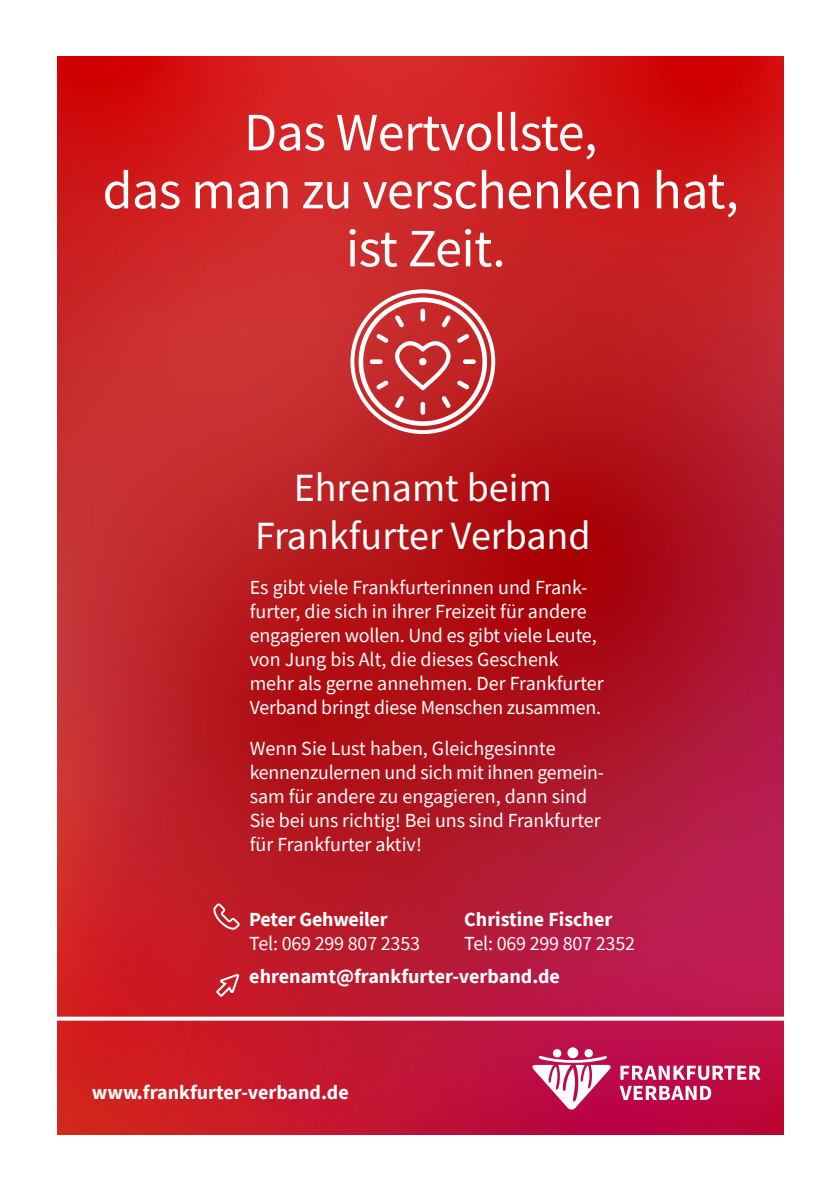
<style>
.page{position:relative;width:840px;height:1191px;background:#fff}
.page>*{position:absolute;margin:0;border:0;box-sizing:border-box;transform-origin:0 0}
.t1{font:54px/58px "Source Sans Pro";letter-spacing:-.01em;color:#fff;text-align:center}
.t2{font:40px/48px "Source Sans Pro";color:#fff;text-align:center}
.t3{font:20px/24px "Source Sans Pro";letter-spacing:-.005em;color:#fff}
.t4{font:700 20px "Source Sans Pro";color:#fff}
</style>
<div class="page">
<img style="left:57px;top:57px;width:726px;height:1077px">
<svg style="left:57px;top:1016px;width:727px;height:4px"></svg>
<svg style="left:619px;top:1065px;width:141px;height:35px"></svg>
<svg style="left:532px;top:1047px;width:78px;height:62px"></svg>
<svg style="left:358px;top:297px;width:129px;height:129px"></svg>
<div style="left:350px;top:289px;width:145px;height:145px;border:4px solid #fff;border-radius:50%"></div>
<div style="left:419px;top:358px;width:7px;height:7px;background:#fff;border-radius:50%"></div>
<svg style="left:215px;top:972px;width:25px;height:26px"></svg>
<svg style="left:213px;top:903px;width:26px;height:26px"></svg>
<h1 class="t1" style="left:102px;top:103px;width:637px">Das Wertvollste,<br>das man zu verschenken hat, ist Zeit.</h1>
<h2 class="t2" style="left:255px;top:463px;width:337px">Ehrenamt beim<br>Frankfurter Verband</h2>
<p class="t3" style="left:249px;top:575px;width:355px">Es gibt viele Frankfurterinnen und Frank&shy;furter, die sich in ihrer Freizeit für andere engagieren wollen. Und es gibt viele Leute, von Jung bis Alt, die dieses Geschenk mehr als gerne annehmen. Der Frankfurter Verband bringt diese Menschen zusammen.</p>
<p class="t3" style="left:249px;top:736px;width:355px">Wenn Sie Lust haben, Gleichgesinnte kennenzulernen und sich mit ihnen gemein&shy;sam für andere zu engagieren, dann sind Sie bei uns richtig! Bei uns sind Frankfurter für Frankfurter aktiv!</p>
<p class="t4" style="left:249px;top:905px;width:140px">Peter Gehweiler</p>
<p class="t3" style="left:249px;top:930px;width:172px">Tel: 069 299 807 2353</p>
<p class="t4" style="left:464px;top:905px;width:149px">Christine Fischer</p>
<p class="t3" style="left:464px;top:930px;width:172px">Tel: 069 299 807 2352</p>
<p class="t4" style="left:249px;top:963px;width:312px">ehrenamt@frankfurter-verband.de</p>
<p class="t4" style="left:92px;top:1079px;width:258px">www.frankfurter-verband.de</p>
</div>
